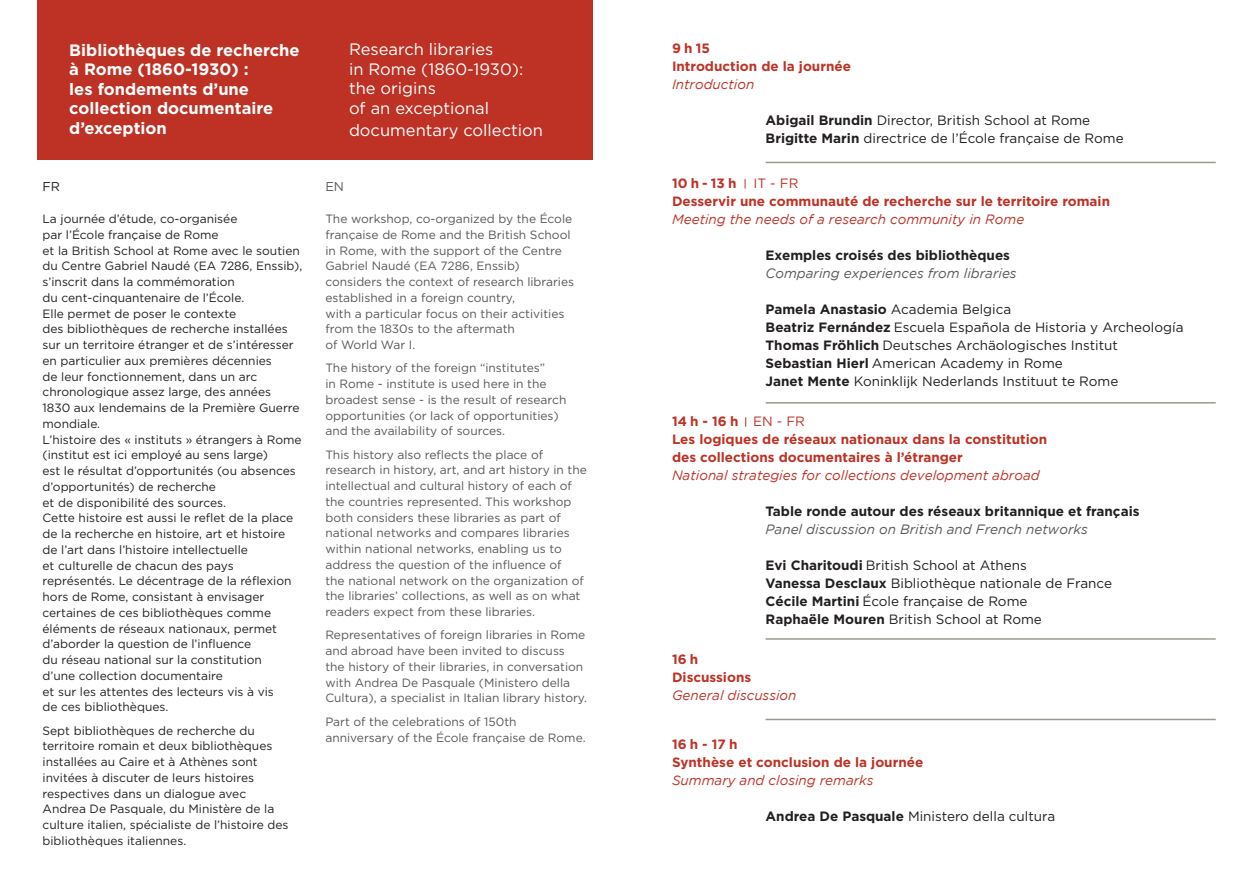
<style>
.page{position:relative;width:1259px;height:893px;background:#fff}
.page>*{position:absolute;margin:0;border:0;box-sizing:border-box;transform-origin:0 0}
.t1{font:700 16.5px/19.5px "Gotham";color:#fff}
.t2{font:16.5px/19.5px "Gotham";color:#fff}
.t3{font:13.5px "Gotham";color:#231f20}
.t4{font:700 13.5px/18px "Gotham";color:#bd3225}
.t5{font:italic 13.5px/18px "Gotham";color:#bd3225}
.t6{font:700 13.5px/18px "Gotham";color:#231f20}
.t7{font:italic 13.5px/18px "Gotham";color:#57585a}
.t8{font:13.5px "Gotham";color:#bd3225}
.t9{font:12.75px "Gotham";color:#231f20}
.t10{font:12.75px "Gotham";color:#57585a}
.t11{font:12px/15.8px "Gotham";color:#231f20}
.t12{font:12px/15.8px "Gotham";color:#57585a}
.s1{font-weight:400;font-style:italic}
.s2{font-weight:700}
.s3{font-weight:700;font-style:normal;color:#231f20}
.s4{font-weight:400}
.s5{font-weight:400;font-style:italic;color:#57585a}
.s6{font-weight:700;font-style:normal}
</style>
<div class="page">
<hr style="left:765px;top:162px;width:450px;height:1px;background:#9d9890">
<hr style="left:765px;top:402px;width:450px;height:2px;background:#9d9890">
<hr style="left:765px;top:638px;width:450px;height:2px;background:#9d9890">
<hr style="left:765px;top:719px;width:450px;height:1px;background:#9d9890">
<div style="left:37px;top:0;width:555px;height:159px;background:#bd3225"></div>
<p class="t1" style="left:69px;top:40px;width:232px">Bibliothèques de recherche à Rome (1860-1930) :<br>les fondements d’une collection documentaire d’exception</p>
<p class="t9" style="left:43px;top:178px;width:19px">FR</p>
<p class="t11" style="left:43px;top:211px;width:261px">La journée d’étude, co-organisée<br>par l’École française de Rome<br>et la British School at Rome avec le soutien du Centre Gabriel Naudé (EA 7286, Enssib), s’inscrit dans la commémoration<br>du cent-cinquantenaire de l’École.<br>Elle permet de poser le contexte<br>des bibliothèques de recherche installées sur un territoire étranger et de s’intéresser en particulier aux premières décennies<br>de leur fonctionnement, dans un arc chronologique assez large, des années<br>1830 aux lendemains de la Première Guerre mondiale.</p>
<p class="t11" style="left:43px;top:431px;width:261px">L’histoire des « instituts » étrangers à Rome (institut est ici employé au sens large)<br>est le résultat d’opportunités (ou absences d’opportunités) de recherche<br>et de disponibilité des sources.<br>Cette histoire est aussi le reflet de la place de la recherche en histoire, art et histoire de l’art dans l’histoire intellectuelle<br>et culturelle de chacun des pays représentés. Le décentrage de la réflexion hors de Rome, consistant à envisager certaines de ces bibliothèques comme éléments de réseaux nationaux, permet d’aborder la question de l’influence<br>du réseau national sur la constitution<br>d’une collection documentaire<br>et sur les attentes des lecteurs vis à vis<br>de ces bibliothèques.</p>
<p class="t11" style="left:43px;top:722px;width:247px">Sept bibliothèques de recherche du territoire romain et deux bibliothèques installées au Caire et à Athènes sont invitées à discuter de leurs histoires respectives dans un dialogue avec Andrea De Pasquale, du Ministère de la culture italien, spécialiste de l’histoire des bibliothèques italiennes.</p>
<p class="t2" style="left:349px;top:39px;width:176px">Research libraries<br>in Rome (1860-1930): the origins<br>of an exceptional</p>
<p class="t2" style="left:349px;top:120px;width:195px">documentary collection</p>
<p class="t10" style="left:325px;top:178px;width:20px">EN</p>
<p class="t12" style="left:325px;top:211px;width:250px">The workshop, co-organized by the École française de Rome and the British School in Rome, with the support of the Centre Gabriel Naudé (EA 7286, Enssib) considers the context of research libraries established in a foreign country,<br>with a particular focus on their activities from the 1830s to the aftermath<br>of World War I.</p>
<p class="t12" style="left:325px;top:360px;width:242px">The history of the foreign “institutes”<br>in Rome - institute is used here in the broadest sense - is the result of research opportunities (or lack of opportunities) and the availability of sources.</p>
<p class="t12" style="left:325px;top:446px;width:263px">This history also reflects the place of research in history, art, and art history in the intellectual and cultural history of each of the countries represented. This workshop both considers these libraries as part of national networks and compares libraries within national networks, enabling us to address the question of the influence of<br>the national network on the organization of the libraries’ collections, as well as on what readers expect from these libraries.</p>
<p class="t12" style="left:325px;top:627px;width:263px">Representatives of foreign libraries in Rome and abroad have been invited to discuss the history of their libraries, in conversation with Andrea De Pasquale (Ministero della Cultura), a specialist in Italian library history.</p>
<p class="t12" style="left:325px;top:713px;width:262px;line-height:16.5px">Part of the celebrations of 150th anniversary of the École française de Rome.</p>
<p class="t4" style="left:672px;top:39px;width:39px">9h15</p>
<p class="t4" style="left:672px;top:57px;width:180px">Introduction de la journée<br><span class="s1">Introduction</span></p>
<p class="t3" style="left:765px;top:112px;width:326px"><span class="s2">Abigail Brundin</span> Director, British School at Rome</p>
<p class="t3" style="left:765px;top:130px;width:360px"><span class="s2">Brigitte Marin</span> directrice de l’École française de Rome</p>
<p class="t4" style="left:672px;top:174px;width:66px">10h-13h</p>
<p class="t8" style="left:753px;top:174px;width:46px">IT - FR</p>
<p class="t4" style="left:672px;top:192px;width:439px">Desservir une communauté de recherche sur le territoire romain</p>
<p class="t5" style="left:672px;top:210px;width:354px">Meeting the needs of a research community in Rome</p>
<p class="t7" style="left:765px;top:246px;width:253px"><span class="s3">Exemples croisés des bibliothèques<br></span>Comparing experiences from libraries</p>
<p class="t6" style="left:765px;top:300px;width:247px">Pamela Anastasio <span class="s4">Academia Belgica</span></p>
<p class="t3" style="left:765px;top:318px;width:419px"><span class="s2">Beatriz Fernández</span> Escuela Española de Historia y Archeología</p>
<p class="t3" style="left:765px;top:336px;width:354px"><span class="s2">Thomas Fröhlich</span> Deutsches Archäologisches Institut</p>
<p class="t3" style="left:765px;top:354px;width:299px"><span class="s2">Sebastian Hierl</span> American Academy in Rome</p>
<p class="t3" style="left:765px;top:372px;width:354px"><span class="s2">Janet Mente</span> Koninklijk Nederlands Instituut te Rome</p>
<p class="t4" style="left:672px;top:412px;width:135px">14 h - 16 h <span class="s4">EN - FR</span></p>
<p class="t4" style="left:672px;top:430px;width:377px">Les logiques de réseaux nationaux dans la constitution des collections documentaires à l’étranger</p>
<p class="t5" style="left:672px;top:466px;width:369px">National strategies for collections development abroad</p>
<p class="t6" style="left:765px;top:502px;width:375px">Table ronde autour des réseaux britannique et français<br><span class="s5">Panel discussion on British and French networks</span></p>
<p class="t3" style="left:765px;top:556px;width:263px"><span class="s2">Evi Charitoudi</span> British School at Athens</p>
<p class="t3" style="left:765px;top:574px;width:348px"><span class="s2">Vanessa Desclaux</span> Bibliothèque nationale de France</p>
<p class="t3" style="left:765px;top:592px;width:263px"><span class="s2">Cécile Martini</span> École française de Rome</p>
<p class="t3" style="left:765px;top:610px;width:278px"><span class="s2">Raphaële Mouren</span> British School at Rome</p>
<p class="t4" style="left:672px;top:650px;width:28px">16 h</p>
<p class="t5" style="left:672px;top:668px;width:126px"><span class="s6">Discussions<br></span>General discussion</p>
<p class="t4" style="left:672px;top:735px;width:67px">16 h - 17 h</p>
<p class="t4" style="left:672px;top:753px;width:253px">Synthèse et conclusion de la journée<br><span class="s1">Summary and closing remarks</span></p>
<p class="t3" style="left:765px;top:807px;width:291px"><span class="s2">Andrea De Pasquale</span> Ministero della cultura</p>
</div>
